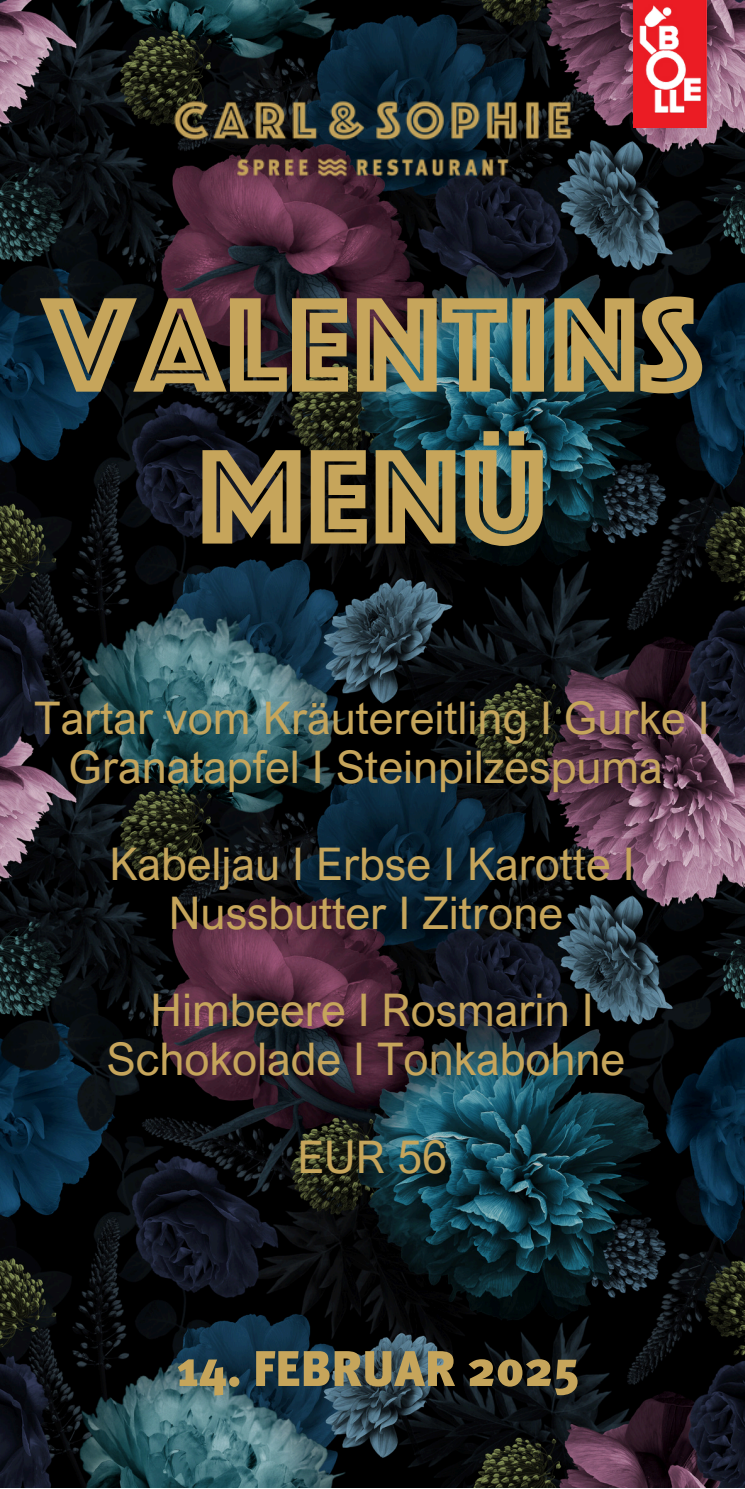
<style>
.page{position:relative;width:745px;height:1489px;background:#fff}
.page>*{position:absolute;margin:0;border:0;box-sizing:border-box;transform-origin:0 0}
.t1{font:140px/152px "Phosphate Inline";color:#c6a55b;text-align:center}
.t2{font:900 50px "Meta Pro";color:#c6a55b}
.t3{font:45px/48.8px "Arial Nova";color:#c6a55b;text-align:center}
</style>
<div class="page">
<img style="left:0;top:0;width:744px;height:1487px">
<img style="left:173px;top:100px;width:399px;height:77px">
<img style="left:633px;top:0;width:73px;height:128px">
<p class="t1" style="left:42px;top:283px;width:662px">VALENTINS<br>MENÜ</p>
<p class="t3" style="left:34px;top:692px;width:676px">Tartar vom Kräutereitling I Gurke I<br>Granatapfel I Steinpilzespuma</p>
<p class="t3" style="left:109px;top:839px;width:526px">Kabeljau I Erbse I Karotte I<br>Nussbutter I Zitrone</p>
<h1 class="t3" style="left:106px;top:985px;width:520px">Himbeere I Rosmarin I<br>Schokolade I Tonkabohne</h1>
<p class="t3" style="left:297px;top:1131px;width:151px">EUR 56</p>
<p class="t2" style="left:177px;top:1348px;width:404px">14. FEBRUAR 2025</p>
</div>
